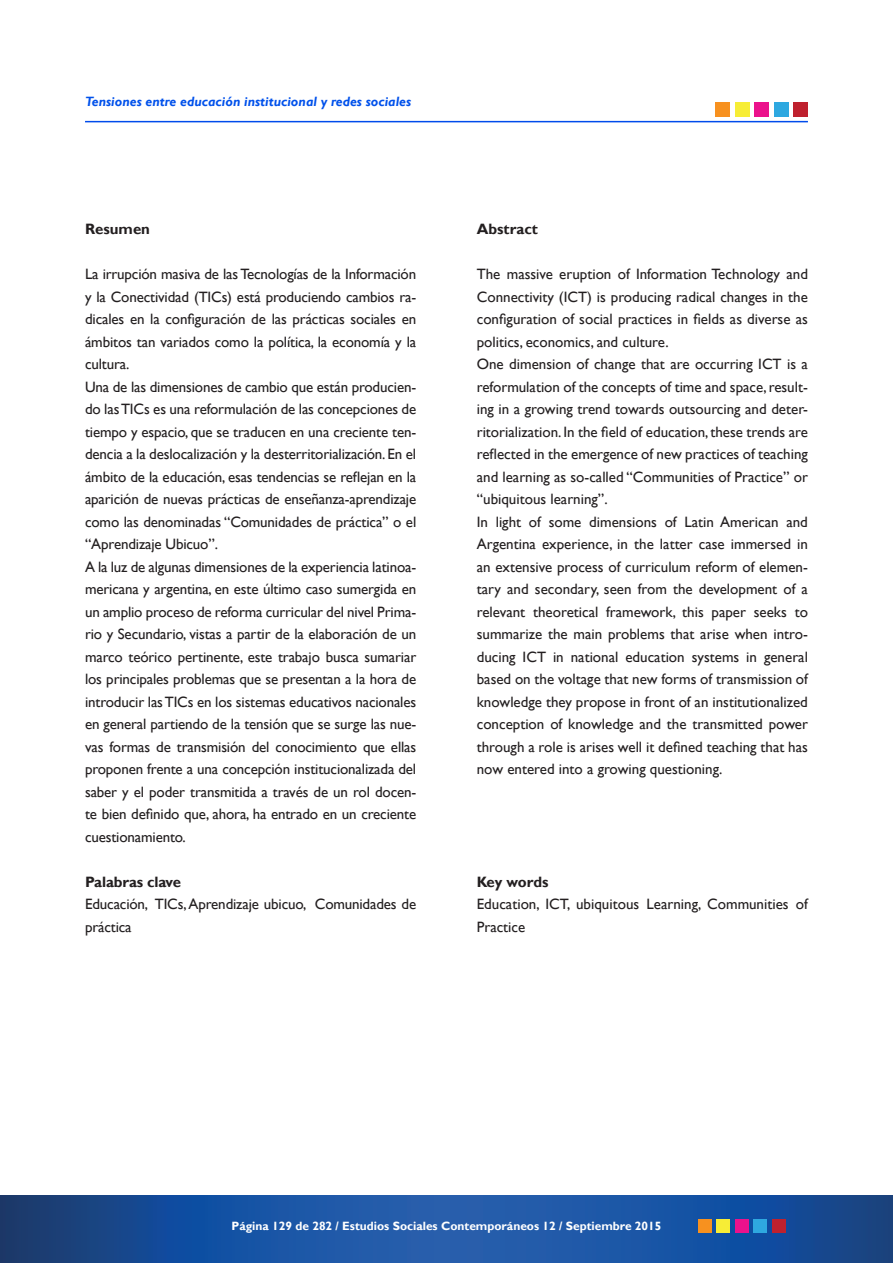
<style>
.page{position:relative;width:893px;height:1263px;background:#fff}
.page>*{position:absolute;margin:0;border:0;box-sizing:border-box;transform-origin:0 0}
.t1{font:15px/22.5px "Gill Sans";letter-spacing:-.01em;color:#231f20}
.t2{font:700 15px "Gill Sans";letter-spacing:-.005em;color:#231f20}
.t3{font:italic 700 13.5px "Gill Sans";color:#0051eb}
.t4{font:700 12px "Gill Sans";color:#fff}
</style>
<div class="page">
<svg style="left:0;top:1195px;width:893px;height:68px;background:#1b509b"></svg>
<div style="left:698px;top:1219px;width:14px;height:13px;background:#f7911f"></div>
<div style="left:717px;top:1219px;width:13px;height:13px;background:#f7ed36"></div>
<div style="left:735px;top:1219px;width:13px;height:13px;background:#eb128c"></div>
<div style="left:754px;top:1219px;width:13px;height:13px;background:#2ea8e0"></div>
<div style="left:772px;top:1219px;width:13px;height:13px;background:#bf212e"></div>
<hr style="left:85px;top:121px;width:723px;height:1px;background:#004beb">
<div style="left:715px;top:102px;width:14px;height:15px;background:#f7911f"></div>
<div style="left:735px;top:102px;width:14px;height:15px;background:#f7ed36"></div>
<div style="left:755px;top:102px;width:14px;height:15px;background:#eb128c"></div>
<div style="left:774px;top:102px;width:14px;height:15px;background:#2ea8e0"></div>
<div style="left:794px;top:102px;width:14px;height:15px;background:#bf212e"></div>
<p class="t3" style="left:85px;top:94px;width:328px">Tensiones entre educación institucional y redes sociales</p>
<p class="t2" style="left:85px;top:220px;width:66px">Resumen</p>
<p class="t1" style="left:85px;top:263px;width:333px">La irrupción masiva de las Tecnologías de la Información y la Conectividad (TICs) está produciendo cambios ra&shy;dicales en la configuración de las prácticas sociales en ámbitos tan variados como la política, la economía y la cultura.<br>Una de las dimensiones de cambio que están producien&shy;do las TICs es una reformulación de las concepciones de tiempo y espacio, que se traducen en una creciente ten&shy;dencia a la deslocalización y la desterritorialización. En el ámbito de la educación, esas tendencias se reflejan en la aparición de nuevas prácticas de enseñanza-aprendizaje como las denominadas “Comunidades de práctica” o el “Aprendizaje Ubicuo”.<br>A la luz de algunas dimensiones de la experiencia latinoa&shy;mericana y argentina, en este último caso sumergida en un amplio proceso de reforma curricular del nivel Prima&shy;rio y Secundario, vistas a partir de la elaboración de un marco teórico pertinente, este trabajo busca sumariar los principales problemas que se presentan a la hora de introducir las TICs en los sistemas educativos nacionales en general partiendo de la tensión que se surge las nue&shy;vas formas de transmisión del conocimiento que ellas proponen frente a una concepción institucionalizada del saber y el poder transmitida a través de un rol docen&shy;te bien definido que, ahora, ha entrado en un creciente cuestionamiento.</p>
<p class="t2" style="left:85px;top:872px;width:98px">Palabras clave</p>
<p class="t1" style="left:85px;top:893px;width:333px">Educación, TICs, Aprendizaje ubicuo, Comunidades de práctica</p>
<p class="t2" style="left:477px;top:220px;width:63px">Abstract</p>
<p class="t1" style="left:477px;top:263px;width:333px">The massive eruption of Information Technology and Connectivity (ICT) is producing radical changes in the configuration of social practices in fields as diverse as politics, economics, and culture.<br>One dimension of change that are occurring ICT is a reformulation of the concepts of time and space, result&shy;ing in a growing trend towards outsourcing and deter&shy;ritorialization. In the field of education, these trends are reflected in the emergence of new practices of teaching and learning as so-called “Communities of Practice” or “ubiquitous learning”.<br>In light of some dimensions of Latin American and Argentina experience, in the latter case immersed in an extensive process of curriculum reform of elemen&shy;tary and secondary, seen from the development of a relevant theoretical framework, this paper seeks to summarize the main problems that arise when intro&shy;ducing ICT in national education systems in general based on the voltage that new forms of transmission of knowledge they propose in front of an institutionalized conception of knowledge and the transmitted power through a role is arises well it defined teaching that has now entered into a growing questioning.</p>
<p class="t2" style="left:477px;top:872px;width:73px">Key words</p>
<p class="t1" style="left:477px;top:893px;width:333px">Education, ICT, ubiquitous Learning, Communities of<br>Practice</p>
<p class="t4" style="left:232px;top:1219px;width:431px">Página 129 de 282 / Estudios Sociales Contemporáneos 12 / Septiembre 2015</p>
</div>
